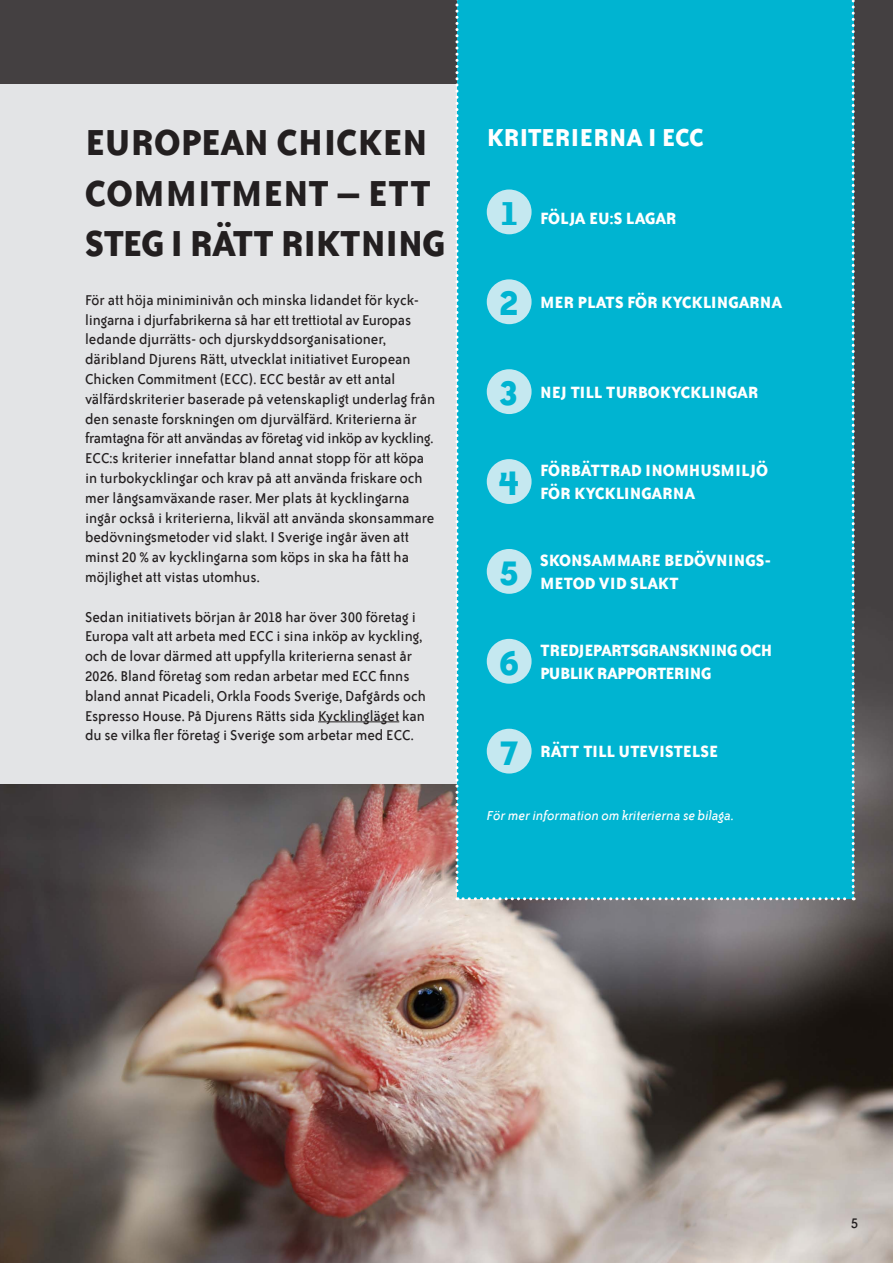
<style>
.page{position:relative;width:893px;height:1263px;background:#fff}
.page>*{position:absolute;margin:0;border:0;box-sizing:border-box;transform-origin:0 0}
.t1{font:700 42px/50.4px "ITC Bailey Sans Com";color:#231f20}
.t2{font:700 40.65px "ITC Bailey Sans Com";color:#00b4d1}
.t3{font:700 28.5px "ITC Bailey Sans Com";color:#fff}
.t4{font:700 18.9px/22.8px "ITC Bailey Sans Com";color:#fff}
.t5{font:700 18.9px/22.8px "ITC Bailey Sans Com";letter-spacing:-.02em;color:#fff}
.t6{font:16.5px/19.8px "ITC Bailey Sans Com";color:#231f20}
.t7{font:italic 15px "Bailey Sans ITC";color:#fff}
</style>
<div class="page">
<img style="left:0;top:0;width:893px;height:1263px">
<div style="left:0;top:84px;width:553px;height:700px;background:#e3e4e6"></div>
<div style="left:455px;top:0;width:400px;height:900px;background:#00b4d1"></div>
<hr style="left:318px;top:721px;width:81px;height:1px;background:#231f20">
<div style="left:487px;top:189px;width:45px;height:45px;background:#c5e8f0;border-radius:50%"></div>
<div style="left:487px;top:279px;width:45px;height:45px;background:#c5e8f0;border-radius:50%"></div>
<div style="left:487px;top:369px;width:45px;height:45px;background:#c5e8f0;border-radius:50%"></div>
<div style="left:487px;top:459px;width:45px;height:45px;background:#c5e8f0;border-radius:50%"></div>
<div style="left:487px;top:549px;width:45px;height:45px;background:#c5e8f0;border-radius:50%"></div>
<div style="left:487px;top:639px;width:45px;height:45px;background:#c5e8f0;border-radius:50%"></div>
<div style="left:487px;top:729px;width:45px;height:44px;background:#c5e8f0;border-radius:50%"></div>
<p class="t1" style="left:85px;top:117px;width:362px">EUROPEAN CHICKEN<br>COMMITMENT – ETT<br>STEG I RÄTT RIKTNING</p>
<p class="t6" style="left:85px;top:290px;width:352px">För att höja miniminivån och minska lidandet för kyck&shy;lingarna i djurfabrikerna så har ett trettiotal av Europas ledande djurrätts- och djurskyddsorganisationer, däribland Djurens Rätt, utvecklat initiativet European Chicken Commitment (ECC). ECC består av ett antal välfärdskriterier baserade på vetenskapligt underlag från den senaste forskningen om djurvälfärd. Kriterierna är framtagna för att användas av företag vid inköp av kyckling.<br>ECC:s kriterier innefattar bland annat stopp för att köpa in turbokycklingar och krav på att använda friskare och mer långsamväxande raser. Mer plats åt kycklingarna ingår också i kriterierna, likväl att använda skonsammare bedövningsmetoder vid slakt. I Sverige ingår även att minst 20 % av kycklingarna som köps in ska ha fått ha möjlighet att vistas utomhus.</p>
<p class="t6" style="left:85px;top:607px;width:342px">Sedan initiativets början år 2018 har över 300 företag i Europa valt att arbeta med ECC i sina inköp av kyckling, och de lovar därmed att uppfylla kriterierna senast år 2026. Bland företag som redan arbetar med ECC finns bland annat Picadeli, Orkla Foods Sverige, Dafgårds och Espresso House. På Djurens Rätts sida Kycklingläget kan du se vilka fler företag i Sverige som arbetar med ECC.</p>
<p class="t3" style="left:487px;top:121px;width:219px">KRITERIERNA I ECC</p>
<p class="t2" style="left:499px;top:189px;width:22px">1</p>
<p class="t4" style="left:540px;top:207px;width:138px">FÖLJA EU:S LAGAR</p>
<p class="t2" style="left:499px;top:279px;width:22px">2</p>
<p class="t4" style="left:540px;top:291px;width:244px">MER PLATS FÖR KYCKLINGARNA</p>
<p class="t2" style="left:499px;top:369px;width:22px">3</p>
<p class="t4" style="left:540px;top:380px;width:220px">NEJ TILL TURBOKYCKLINGAR</p>
<p class="t2" style="left:499px;top:459px;width:22px">4</p>
<p class="t4" style="left:540px;top:459px;width:230px">FÖRBÄTTRAD INOMHUSMILJÖ<br>FÖR KYCKLINGARNA</p>
<p class="t2" style="left:499px;top:549px;width:22px">5</p>
<p class="t4" style="left:540px;top:549px;width:233px">SKONSAMMARE BEDÖVNINGS-<br>METOD VID SLAKT</p>
<p class="t2" style="left:499px;top:639px;width:22px">6</p>
<p class="t5" style="left:540px;top:639px;width:234px">TREDJEPARTSGRANSKNING OCH<br>PUBLIK RAPPORTERING</p>
<p class="t2" style="left:499px;top:729px;width:22px">7</p>
<p class="t4" style="left:540px;top:740px;width:179px">RÄTT TILL UTEVISTELSE</p>
<p class="t7" style="left:487px;top:807px;width:249px">För mer information om kriterierna se bilaga.</p>
<p class="t6" style="left:851px;top:1213px;width:9px">5</p>
</div>
